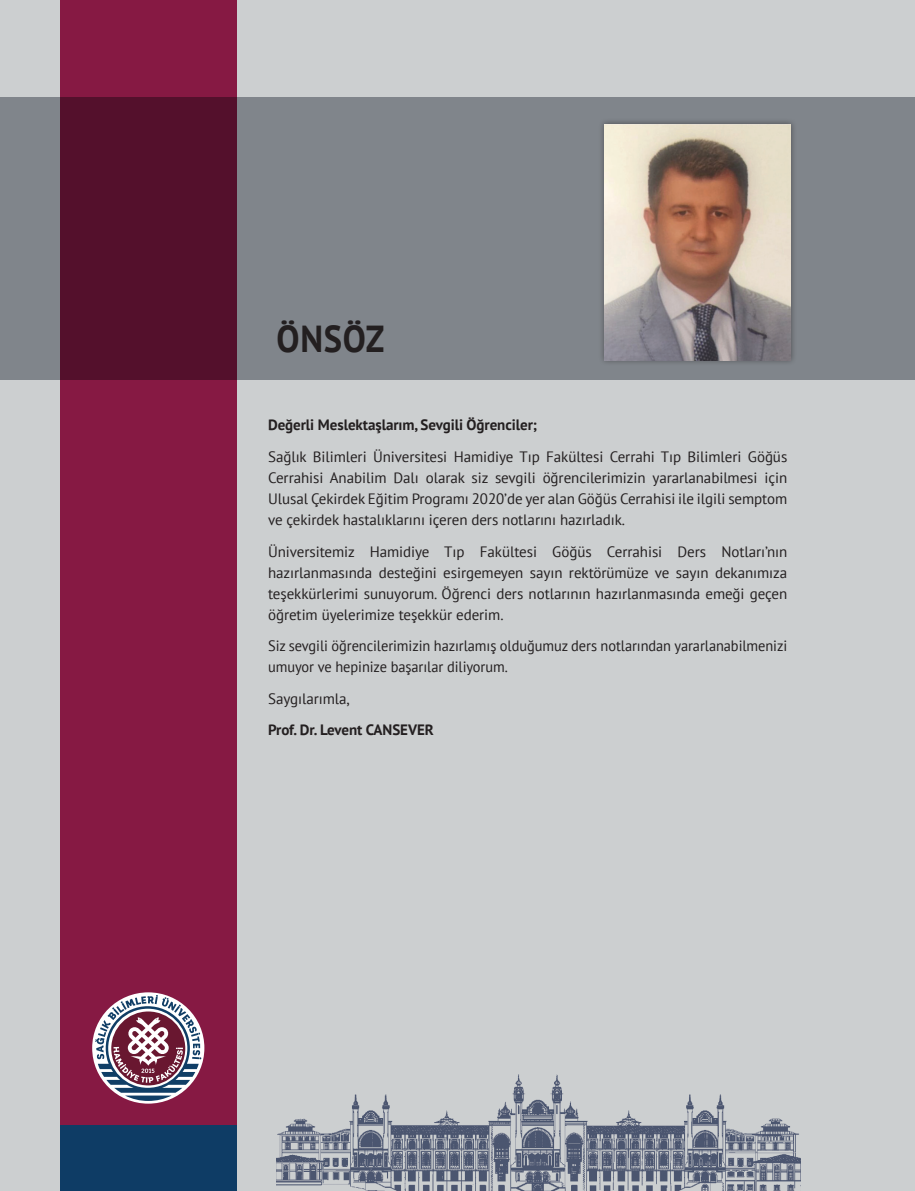
<style>
.page{position:relative;width:915px;height:1191px;background:#fff}
.page>*{position:absolute;margin:0;border:0;box-sizing:border-box;transform-origin:0 0}
.ONSOZ_BOLUM{font:700 37.5px "PT Sans";letter-spacing:.02em;color:#231f20;scale:.92 1}
.YENİ-YAZI{font:15px/21px "PT Sans";letter-spacing:-.005em;color:#231f20;text-align:justify}
.YENİ-YAZI-2{font:15px/21px "PT Sans";letter-spacing:-.005em;color:#231f20;scale:.96 1}
.YENİ-YAZI-3{font:700 15px "PT Sans";letter-spacing:-.005em;color:#231f20}
</style>
<div class="page">
<div style="left:0;top:0;width:914px;height:1191px;background:#cccfd0"></div>
<div style="left:60px;top:0;width:176px;height:1125px;background:#861943"></div>
<div style="left:60px;top:1125px;width:176px;height:66px;background:#0e3c65"></div>
<svg style="left:0;top:97px;width:914px;height:282px;fill:#80858b"></svg>
<img style="left:276px;top:1074px;width:524px;height:117px">
<div style="left:92px;top:992px;width:112px;height:111px;background:#fff;border-radius:50%"></div>
<svg style="left:95px;top:995px;width:106px;height:106px"></svg>
<div style="left:598px;top:118px;width:198px;height:249px;background:#231f20;opacity:.5"></div>
<img style="left:604px;top:124px;width:186px;height:236px">
<p class="ONSOZ_BOLUM" style="left:276px;top:314px;width:119px">ÖNSÖZ</p>
<p class="YENİ-YAZI-3" style="left:268px;top:415px;width:270px">Değerli Meslektaşlarım, Sevgili Öğrenciler;</p>
<p class="YENİ-YAZI" style="left:268px;top:446px;width:520px">Sağlık Bilimleri Üniversitesi Hamidiye Tıp Fakültesi Cerrahi Tıp Bilimleri Göğüs Cerrahisi Anabilim Dalı olarak siz sevgili öğrencilerimizin yararlanabilmesi için Ulusal Çekirdek Eğitim Programı 2020’de yer alan Göğüs Cerrahisi ile ilgili semptom ve çekirdek hastalıklarını içeren ders notlarını hazırladık.</p>
<p class="YENİ-YAZI" style="left:268px;top:540px;width:520px">Üniversitemiz Hamidiye Tıp Fakültesi Göğüs Cerrahisi Ders Notları’nın hazırlanmasında desteğini esirgemeyen sayın rektörümüze ve sayın dekanımıza teşekkürlerimi sunuyorum. Öğrenci ders notlarının hazırlanmasında emeği geçen öğretim üyelerimize teşekkür ederim.</p>
<p class="YENİ-YAZI-2" style="left:268px;top:635px;width:542px">Siz sevgili öğrencilerimizin hazırlamış olduğumuz ders notlarından yararlanabilmenizi umuyor ve hepinize başarılar diliyorum.</p>
<p class="YENİ-YAZI" style="left:268px;top:687px;width:83px">Saygılarımla,</p>
<p class="YENİ-YAZI-3" style="left:268px;top:720px;width:167px">Prof. Dr. Levent CANSEVER</p>
</div>
